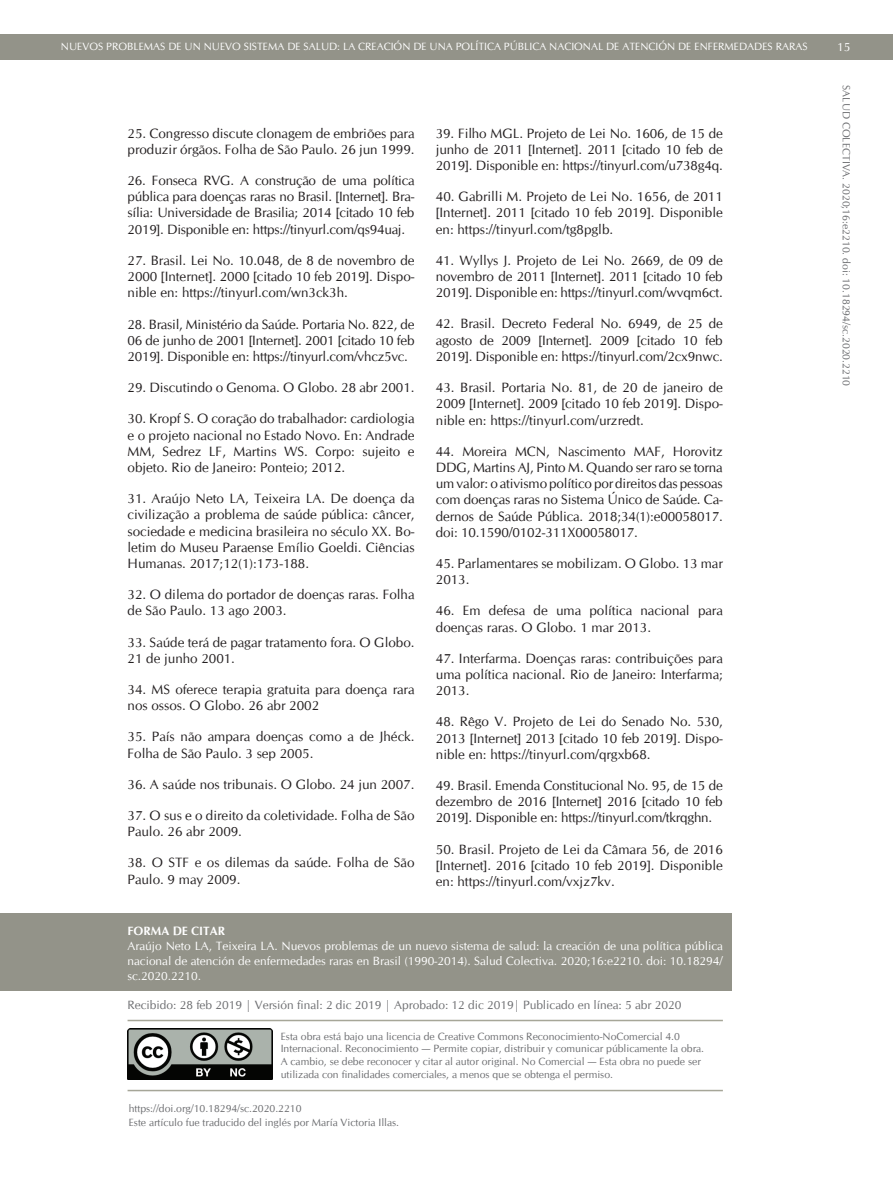
<style>
.page{position:relative;width:893px;height:1191px;background:#fff}
.page>*{position:absolute;margin:0;border:0;box-sizing:border-box;transform-origin:0 0}
.t1{font:13.5px/16.2px "CG Omega";color:#231f20;text-align:justify}
.t2{font:12px/15px "CG Omega";color:#fff;text-align:justify}
.t3{font:12px "CG Omega";color:#6c6d70}
.t4{font:700 12px "CG Omega";color:#fff}
.t5{font:10.5px/12.6px "CG Omega";color:#6c6d70}
.t6{font:10.5px "CG Omega";color:#fff}
</style>
<div class="page">
<div style="left:0;top:34px;width:893px;height:26px;background:#939389"></div>
<div style="left:0;top:913px;width:731px;height:78px;background:#939389"></div>
<img style="left:128px;top:1028px;width:145px;height:51px">
<hr style="left:128px;top:1089px;width:595px;height:2px;background:#a6a698">
<hr style="left:128px;top:1019px;width:595px;height:2px;background:#a6a698">
<p class="t6" style="left:61px;top:40px;width:748px">NUEVOS PROBLEMAS DE UN NUEVO SISTEMA DE SALUD: LA CREACIÓN DE UNA POLÍTICA PÚBLICA NACIONAL DE ATENCIÓN DE ENFERMEDADES RARAS</p>
<p class="t2" style="left:837px;top:40px;width:15px">15</p>
<p class="t5" style="left:852px;top:85px;width:303px;rotate:90deg">SALUD COLECTIVA. 2020;16:e2210. doi: 10.18294/sc.2020.2210</p>
<p class="t1" style="left:436px;top:125px;width:288px">39. Filho MGL. Projeto de Lei No. 1606, de 15 de junho de 2011 [Internet]. 2011 [citado 10 feb de 2019]. Disponible en: https://tinyurl.com/u738g4q.</p>
<p class="t1" style="left:436px;top:189px;width:288px">40. Gabrilli M. Projeto de Lei No. 1656, de 2011 [Internet]. 2011 [citado 10 feb 2019]. Disponible en: https://tinyurl.com/tg8pglb.</p>
<p class="t1" style="left:436px;top:252px;width:288px">41. Wyllys J. Projeto de Lei No. 2669, de 09 de novembro de 2011 [Internet]. 2011 [citado 10 feb 2019]. Disponible en: https://tinyurl.com/wvqm6ct.</p>
<p class="t1" style="left:436px;top:316px;width:288px">42. Brasil. Decreto Federal No. 6949, de 25 de agosto de 2009 [Internet]. 2009 [citado 10 feb 2019]. Disponible en: https://tinyurl.com/2cx9nwc.</p>
<p class="t1" style="left:436px;top:379px;width:288px">43. Brasil. Portaria No. 81, de 20 de janeiro de 2009 [Internet]. 2009 [citado 10 feb 2019]. Dispo&shy;nible en: https://tinyurl.com/urzredt.</p>
<p class="t1" style="left:436px;top:443px;width:288px">44. Moreira MCN, Nascimento MAF, Horovitz DDG, Martins AJ, Pinto M. Quando ser raro se torna um valor: o ativismo político por direitos das pessoas com doenças raras no Sistema Único de Saúde. Ca&shy;dernos de Saúde Pública. 2018;34(1):e00058017. doi: 10.1590/0102-311X00058017.</p>
<p class="t1" style="left:436px;top:555px;width:288px">45. Parlamentares se mobilizam. O Globo. 13 mar<br>2013.</p>
<p class="t1" style="left:436px;top:603px;width:288px">46. Em defesa de uma política nacional para doenças raras. O Globo. 1 mar 2013.</p>
<p class="t1" style="left:436px;top:650px;width:288px">47. Interfarma. Doenças raras: contribuições para uma política nacional. Rio de Janeiro: Interfarma; 2013.</p>
<p class="t1" style="left:436px;top:714px;width:288px">48. Rêgo V. Projeto de Lei do Senado No. 530, 2013 [Internet] 2013 [citado 10 feb 2019]. Dispo&shy;nible en: https://tinyurl.com/qrgxb68.</p>
<p class="t1" style="left:436px;top:777px;width:288px">49. Brasil. Emenda Constitucional No. 95, de 15 de dezembro de 2016 [Internet] 2016 [citado 10 feb 2019]. Disponible en: https://tinyurl.com/tkrqghn.</p>
<p class="t1" style="left:436px;top:841px;width:288px">50. Brasil. Projeto de Lei da Câmara 56, de 2016 [Internet]. 2016 [citado 10 feb 2019]. Disponible en: https://tinyurl.com/vxjz7kv.</p>
<p class="t1" style="left:128px;top:125px;width:288px">25. Congresso discute clonagem de embriões para produzir órgãos. Folha de São Paulo. 26 jun 1999.</p>
<p class="t1" style="left:128px;top:172px;width:288px">26. Fonseca RVG. A construção de uma política pública para doenças raras no Brasil. [Internet]. Bra&shy;sília: Universidade de Brasilia; 2014 [citado 10 feb 2019]. Disponible en: https://tinyurl.com/qs94uaj.</p>
<p class="t1" style="left:128px;top:252px;width:288px">27. Brasil. Lei No. 10.048, de 8 de novembro de 2000 [Internet]. 2000 [citado 10 feb 2019]. Dispo&shy;nible en: https://tinyurl.com/wn3ck3h.</p>
<p class="t1" style="left:128px;top:316px;width:288px">28. Brasil, Ministério da Saúde. Portaria No. 822, de 06 de junho de 2001 [Internet]. 2001 [citado 10 feb 2019]. Disponible en: https://tinyurl.com/vhcz5vc.</p>
<p class="t1" style="left:128px;top:379px;width:288px">29. Discutindo o Genoma. O Globo. 28 abr 2001.</p>
<p class="t1" style="left:128px;top:411px;width:289px">30. Kropf S. O coração do trabalhador: cardiologia e o projeto nacional no Estado Novo. En: Andrade MM, Sedrez LF, Martins WS. Corpo: sujeito e objeto. Rio de Janeiro: Ponteio; 2012.</p>
<p class="t1" style="left:128px;top:490px;width:288px">31. Araújo Neto LA, Teixeira LA. De doença da civilização a problema de saúde pública: câncer, sociedade e medicina brasileira no século XX. Bo&shy;letim do Museu Paraense Emílio Goeldi. Ciências Humanas. 2017;12(1):173-188.</p>
<p class="t1" style="left:128px;top:586px;width:288px">32. O dilema do portador de doenças raras. Folha de São Paulo. 13 ago 2003.</p>
<p class="t1" style="left:128px;top:634px;width:288px">33. Saúde terá de pagar tratamento fora. O Globo.<br>21 de junho 2001.</p>
<p class="t1" style="left:128px;top:681px;width:288px">34. MS oferece terapia gratuita para doença rara nos ossos. O Globo. 26 abr 2002</p>
<p class="t1" style="left:128px;top:729px;width:288px">35. País não ampara doenças como a de Jhéck.<br>Folha de São Paulo. 3 sep 2005.</p>
<p class="t1" style="left:128px;top:776px;width:288px">36. A saúde nos tribunais. O Globo. 24 jun 2007.</p>
<p class="t1" style="left:128px;top:807px;width:288px">37. O sus e o direito da coletividade. Folha de São<br>Paulo. 26 abr 2009.</p>
<p class="t1" style="left:128px;top:855px;width:288px">38. O STF e os dilemas da saúde. Folha de São<br>Paulo. 9 may 2009.</p>
<p class="t4" style="left:128px;top:923px;width:99px">FORMA DE CITAR</p>
<p class="t2" style="left:128px;top:938px;width:597px">Araújo Neto LA, Teixeira LA. Nuevos problemas de un nuevo sistema de salud: la creación de una política pública nacional de atención de enfermedades raras en Brasil (1990-2014). Salud Colectiva. 2020;16:e2210. doi: 10.18294/ sc.2020.2210.</p>
<p class="t3" style="left:128px;top:997px;width:555px">Recibido: 28 feb 2019 | Versión final: 2 dic 2019 | Aprobado: 12 dic 2019| Publicado en línea: 5 abr 2020</p>
<p class="t5" style="left:281px;top:1030px;width:425px">Esta obra está bajo una licencia de Creative Commons Reconocimiento-NoComercial 4.0<br>Internacional. Reconocimiento — Permite copiar, distribuir y comunicar públicamente la obra.<br>A cambio, se debe reconocer y citar al autor original. No Comercial — Esta obra no puede ser utilizada con finalidades comerciales, a menos que se obtenga el permiso.</p>
<p class="t5" style="left:129px;top:1102px;width:272px;line-height:13.5px">https://doi.org/10.18294/sc.2020.2210<br>Este artículo fue traducido del inglés por María Victoria Illas.</p>
</div>
